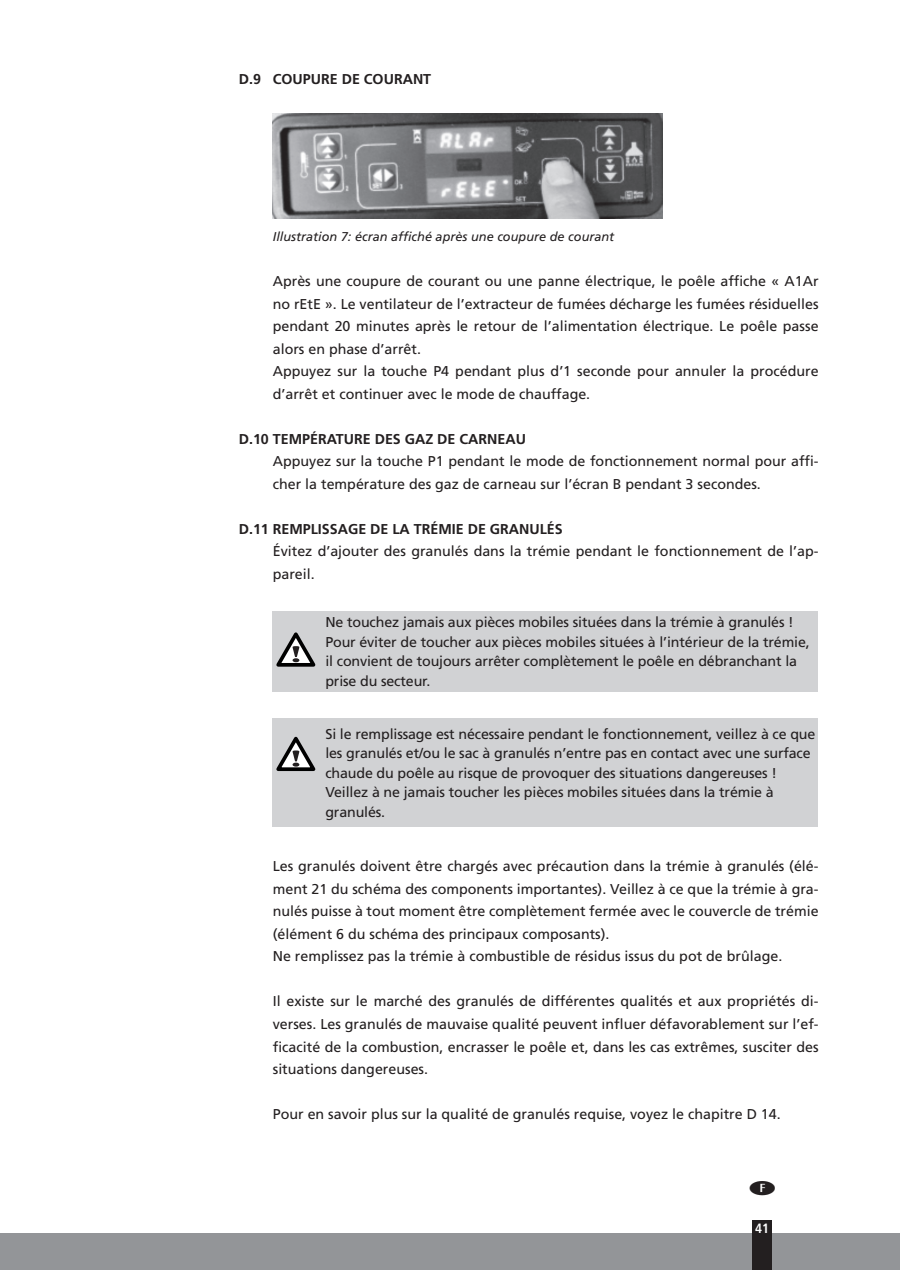
<style>
.page{position:relative;width:900px;height:1270px;background:#fff}
.page>*{position:absolute;margin:0;border:0;box-sizing:border-box;transform-origin:0 0}
.t1{font:14.25px/22.5px "Frutiger LT Std";color:#231f20}
.t2{font:700 14.25px "Frutiger LT Std";color:#231f20}
.t3{font:700 condensed 13.5px "Frutiger LT Std";color:#fff}
.t4{font:italic 12.75px "Frutiger LT Std";color:#231f20}
</style>
<div class="page">
<hr style="left:0;top:1232px;width:3px;height:37px;background:#939598">
<div style="left:3px;top:1232px;width:896px;height:37px;background:#939598"></div>
<div style="left:752px;top:1219px;width:19px;height:50px;background:#231f20"></div>
<img style="left:273px;top:113px;width:390px;height:105px">
<div style="left:273px;top:611px;width:51px;height:80px;background:#d1d2d4"></div>
<div style="left:324px;top:611px;width:493px;height:80px;background:#d1d2d4"></div>
<svg style="left:276px;top:632px;width:39px;height:35px"></svg>
<div style="left:273px;top:718px;width:51px;height:108px;background:#d1d2d4"></div>
<div style="left:324px;top:718px;width:493px;height:108px;background:#d1d2d4"></div>
<svg style="left:276px;top:737px;width:39px;height:34px"></svg>
<p class="t2" style="left:239px;top:70px;width:166px">D.9 COUPURE DE COURANT</p>
<p class="t4" style="left:273px;top:229px;width:343px">Illustration 7: écran affiché après une coupure de courant</p>
<p class="t1" style="left:273px;top:270px;width:547px">Après une coupure de courant ou une panne électrique, le poêle affiche « A1Ar no rEtE ». Le ventilateur de l’extracteur de fumées décharge les fumées résiduelles pendant 20 minutes après le retour de l’alimentation électrique. Le poêle passe alors en phase d’arrêt.<br>Appuyez sur la touche P4 pendant plus d’1 seconde pour annuler la procédure d’arrêt et continuer avec le mode de chauffage.</p>
<p class="t2" style="left:239px;top:430px;width:53px">D.10 TEMP</p>
<p class="t2" style="left:310px;top:430px;width:74px">ÉRATURE DES</p>
<p class="t2" style="left:405px;top:430px;width:65px">GAZ DE CARNEA</p>
<p class="t2" style="left:515px;top:430px;width:12px">U</p>
<p class="t1" style="left:273px;top:450px;width:547px">Appuyez sur la touche P1 pendant le mode de fonctionnement normal pour affi&shy;cher la température des gaz de carneau sur l’écran B pendant 3 secondes.</p>
<p class="t2" style="left:239px;top:520px;width:52px">D.11 REMPLISSAGE</p>
<p class="t2" style="left:370px;top:520px;width:77px">DE LA TRÉMIE</p>
<p class="t2" style="left:467px;top:520px;width:33px">DE GRAN</p>
<p class="t2" style="left:529px;top:520px;width:33px">ULÉS</p>
<p class="t1" style="left:273px;top:540px;width:547px">Évitez d’ajouter des granulés dans la trémie pendant le fonctionnement de l’ap&shy;pareil.</p>
<p class="t1" style="left:325px;top:612px;width:486px;line-height:19.5px">Ne touchez jamais aux pièces mobiles situées dans la trémie à granulés !<br>Pour éviter de toucher aux pièces mobiles situées à l’intérieur de la trémie, il convient de toujours arrêter complètement le poêle en débranchant la prise du secteur.</p>
<p class="t1" style="left:325px;top:724px;width:491px;line-height:19.5px">Si le remplissage est nécessaire pendant le fonctionnement, veillez à ce que les granulés et/ou le sac à granulés n’entre pas en contact avec une surface chaude du poêle au risque de provoquer des situations dangereuses !<br>Veillez à ne jamais toucher les pièces mobiles situées dans la trémie à granulés.</p>
<p class="t1" style="left:273px;top:855px;width:547px">Les granulés doivent être chargés avec précaution dans la trémie à granulés (élé&shy;ment 21 du schéma des components importantes). Veillez à ce que la trémie à gra&shy;nulés puisse à tout moment être complètement fermée avec le couvercle de trémie (élément 6 du schéma des principaux composants).<br>Ne remplissez pas la trémie à combustible de résidus issus du pot de brûlage.</p>
<p class="t1" style="left:273px;top:990px;width:547px;text-align:justify">Il existe sur le marché des granulés de différentes qualités et aux propriétés di&shy;verses. Les granulés de mauvaise qualité peuvent influer défavorablement sur l’ef&shy;ficacité de la combustion, encrasser le poêle et, dans les cas extrêmes, susciter des situations dangereuses.</p>
<p class="t1" style="left:273px;top:1102px;width:509px">Pour en savoir plus sur la qualité de granulés requise, voyez le chapitre D 14.</p>
<p class="t3" style="left:755px;top:1219px;width:16px">41</p>
</div>
